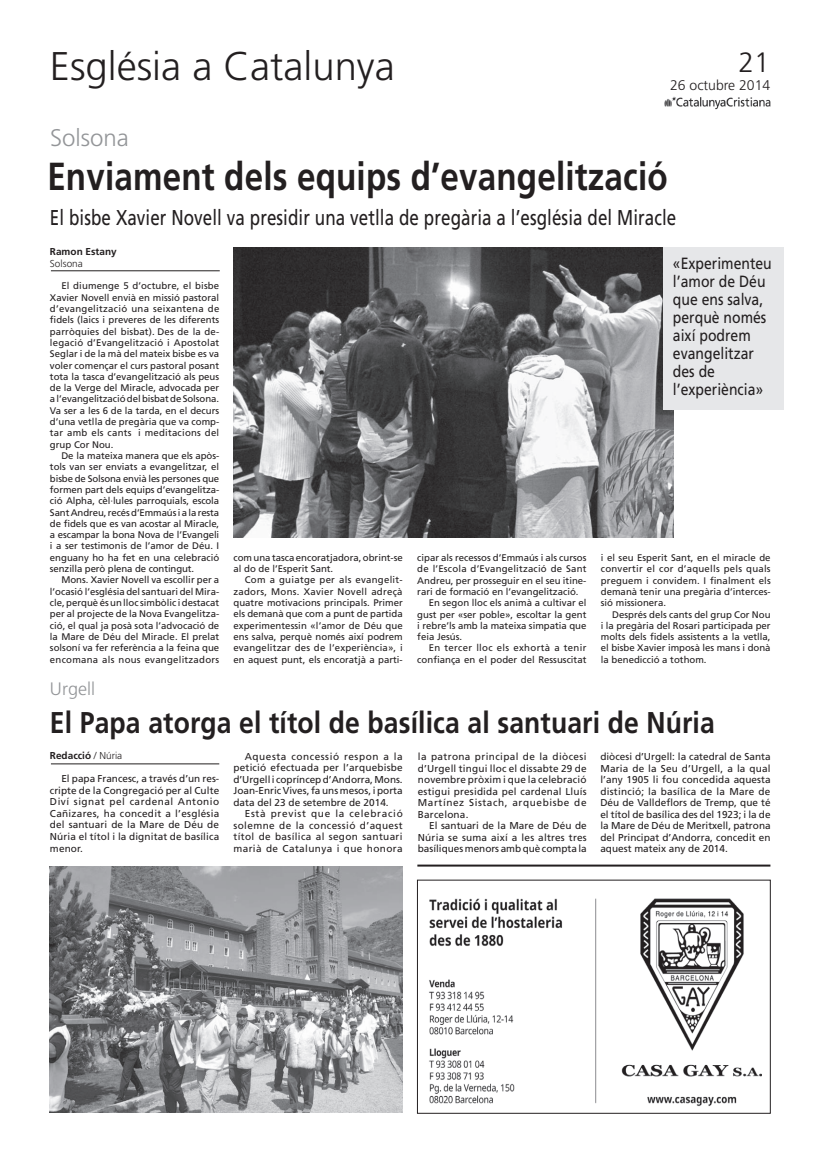
<style>
.page{position:relative;width:820px;height:1163px;background:#fff}
.page>*{position:absolute;margin:0;border:0;box-sizing:border-box;transform-origin:0 0}
.t1{font:300 40px "Frutiger";color:#231f20}
.t2{font:700 39.1px "Frutiger";letter-spacing:.005em;color:#231f20;scale:.85 1}
.t3{font:700 30px "Frutiger";letter-spacing:.005em;color:#231f20;scale:.88 1}
.t4{font:300 28px "Frutiger";color:#231f20}
.t5{font:300 24px "Frutiger";color:#939598}
.t6{font:21.4px "Frutiger";letter-spacing:.005em;color:#231f20;scale:.79 1}
.t7{font:300 18px "Frutiger";color:#939598}
.t8{font:16.2px/18px "Frutiger";color:#231f20;scale:.86 1}
.t9{font:300 14px "Frutiger";color:#231f20}
.t10{font:10px/11.5px "Frutiger";letter-spacing:.02em;color:#231f20;text-align:justify}
.t11{font:10px "Frutiger";color:#231f20}
.t12{font:10px "Frutiger";letter-spacing:-.005em;color:#231f20}
.t13{font:700 10px/11.3px "Frutiger";color:#231f20}
.t14{font:10px "Frutiger";letter-spacing:.04em;color:#231f20}
.t15{font:10px "Frutiger";letter-spacing:.06em;color:#231f20}
.t16{font:10px "Frutiger";letter-spacing:.07em;color:#231f20}
.t17{font:10px "Frutiger";letter-spacing:.055em;color:#231f20}
.t18{font:9.6px "Frutiger";color:#231f20}
.t19{font:9.6px "Frutiger";letter-spacing:.02em;color:#231f20}
.t20{font:9.6px "Frutiger";letter-spacing:.025em;color:#231f20}
.t21{font:9.6px "Frutiger";letter-spacing:.03em;color:#231f20}
.t22{font:9.6px "Frutiger";letter-spacing:.035em;color:#231f20}
.s1{font-weight:300}
</style>
<div class="page">
<img style="left:664px;top:96px;width:107px;height:14px">
<img style="left:429px;top:898px;width:331px;height:209px">
<hr style="left:417px;top:864px;width:353px;height:2px;background:#231f20">
<img style="left:233px;top:247px;width:440px;height:290px">
<img style="left:50px;top:866px;width:352px;height:246px">
<hr style="left:51px;top:763px;width:168px;height:1px;background:#231f20">
<hr style="left:51px;top:270px;width:169px;height:1px;background:#231f20">
<div style="left:662px;top:247px;width:121px;height:162px;background:#e6e7e9"></div>
<p class="t1" style="left:50px;top:44px;width:346px">Església a Catalunya</p>
<p class="t4" style="left:738px;top:46px;width:33px">21</p>
<p class="t5" style="left:50px;top:124px;width:80px">Solsona</p>
<p class="t9" style="left:669px;top:77px;width:102px">26 octubre 2014</p>
<p class="t2" style="left:47px;top:154px;width:731px">Enviament dels equips d’evangelització</p>
<p class="t6" style="left:50px;top:205px;width:794px">El bisbe Xavier Novell va presidir una vetlla de pregària a l’església del Miracle</p>
<p class="t13" style="left:50px;top:246px;width:68px">Ramon Estany<br><span class="s1">Solsona</span></p>
<p class="t18" style="left:61px;top:280px;width:159px">El diumenge 5 d’octubre, el bisbe</p>
<p class="t18" style="left:50px;top:292px;width:171px">Xavier Novell envià en missió pastoral</p>
<p class="t21" style="left:50px;top:303px;width:171px">d’evangelització una seixantena de</p>
<p class="t18" style="left:50px;top:314px;width:171px">fidels (laics i preveres de les diferents</p>
<p class="t18" style="left:50px;top:325px;width:171px">parròquies del bisbat). Des de la de-</p>
<p class="t19" style="left:50px;top:337px;width:171px">legació d’Evangelització i Apostolat</p>
<p class="t18" style="left:50px;top:348px;width:171px">Seglar i de la mà del mateix bisbe es va</p>
<p class="t18" style="left:50px;top:359px;width:171px">voler començar el curs pastoral posant</p>
<p class="t18" style="left:50px;top:371px;width:171px">tota la tasca d’evangelització als peus</p>
<p class="t18" style="left:50px;top:382px;width:171px">de la Verge del Miracle, advocada per</p>
<p class="t18" style="left:50px;top:393px;width:170px">a l’evangelització del bisbat de Solsona.</p>
<p class="t18" style="left:50px;top:405px;width:171px">Va ser a les 6 de la tarda, en el decurs</p>
<p class="t18" style="left:50px;top:416px;width:171px">d’una vetlla de pregària que va comp-</p>
<p class="t20" style="left:50px;top:427px;width:171px">tar amb els cants i meditacions del</p>
<p class="t18" style="left:50px;top:438px;width:65px">grup Cor Nou.</p>
<p class="t18" style="left:61px;top:450px;width:159px">De la mateixa manera que els apòs-</p>
<p class="t18" style="left:50px;top:461px;width:171px">tols van ser enviats a evangelitzar, el</p>
<p class="t18" style="left:50px;top:472px;width:171px">bisbe de Solsona envià les persones que</p>
<p class="t18" style="left:50px;top:484px;width:171px">formen part dels equips d’evangelitza-</p>
<p class="t18" style="left:50px;top:495px;width:171px">ció Alpha, cèl·lules parroquials, escola</p>
<p class="t18" style="left:50px;top:506px;width:171px">Sant Andreu, recés d’Emmaús i a la resta</p>
<p class="t18" style="left:50px;top:518px;width:171px">de fidels que es van acostar al Miracle,</p>
<p class="t18" style="left:50px;top:529px;width:171px">a escampar la bona Nova de l’Evangeli</p>
<p class="t18" style="left:50px;top:540px;width:171px">i a ser testimonis de l’amor de Déu. I</p>
<p class="t18" style="left:50px;top:551px;width:171px">enguany ho ha fet en una celebració</p>
<p class="t18" style="left:50px;top:563px;width:146px">senzilla però plena de contingut.</p>
<p class="t18" style="left:61px;top:574px;width:159px">Mons. Xavier Novell va escollir per a</p>
<p class="t18" style="left:50px;top:585px;width:171px">l’ocasió l’església del santuari del Mira-</p>
<p class="t18" style="left:50px;top:597px;width:170px">cle, perquè és un lloc simbòlic i destacat</p>
<p class="t18" style="left:50px;top:608px;width:171px">per al projecte de la Nova Evangelitza-</p>
<p class="t18" style="left:50px;top:619px;width:171px">ció, el qual ja posà sota l’advocació de</p>
<p class="t18" style="left:50px;top:631px;width:171px">la Mare de Déu del Miracle. El prelat</p>
<p class="t18" style="left:50px;top:642px;width:171px">solsoní va fer referència a la feina que</p>
<p class="t20" style="left:50px;top:653px;width:171px">encomana als nous evangelitzadors</p>
<p class="t7" style="left:50px;top:678px;width:46px">Urgell</p>
<p class="t18" style="left:233px;top:551px;width:171px">com una tasca encoratjadora, obrint-se</p>
<p class="t18" style="left:233px;top:563px;width:101px">al do de l’Esperit Sant.</p>
<p class="t21" style="left:245px;top:574px;width:159px">Com a guiatge per als evangelit-</p>
<p class="t21" style="left:233px;top:585px;width:171px">zadors, Mons. Xavier Novell adreçà</p>
<p class="t18" style="left:233px;top:597px;width:171px">quatre motivacions principals. Primer</p>
<p class="t18" style="left:233px;top:608px;width:171px">els demanà que com a punt de partida</p>
<p class="t18" style="left:233px;top:619px;width:171px">experimentessin «l’amor de Déu que</p>
<p class="t18" style="left:233px;top:630px;width:171px">ens salva, perquè només així podrem</p>
<p class="t19" style="left:233px;top:642px;width:171px">evangelitzar des de l’experiència», i</p>
<p class="t18" style="left:233px;top:653px;width:171px">en aquest punt, els encoratjà a parti-</p>
<p class="t18" style="left:417px;top:552px;width:170px">cipar als recessos d’Emmaús i als cursos</p>
<p class="t19" style="left:417px;top:563px;width:170px">de l’Escola d’Evangelització de Sant</p>
<p class="t18" style="left:417px;top:574px;width:170px">Andreu, per prosseguir en el seu itine-</p>
<p class="t18" style="left:417px;top:586px;width:163px">rari de formació en l’evangelització.</p>
<p class="t18" style="left:428px;top:597px;width:159px">En segon lloc els animà a cultivar el</p>
<p class="t18" style="left:417px;top:608px;width:170px">gust per «ser poble», escoltar la gent</p>
<p class="t18" style="left:417px;top:619px;width:170px">i rebre’ls amb la mateixa simpatia que</p>
<p class="t18" style="left:417px;top:631px;width:46px">feia Jesús.</p>
<p class="t22" style="left:428px;top:642px;width:159px">En tercer lloc els exhortà a tenir</p>
<p class="t18" style="left:417px;top:653px;width:171px">confiança en el poder del Ressuscitat</p>
<p class="t8" style="left:672px;top:254px;width:116px">«Experimenteu l’amor de Déu que ens salva, perquè només així podrem evangelitzar des de l’experiència»</p>
<p class="t18" style="left:600px;top:552px;width:171px">i el seu Esperit Sant, en el miracle de</p>
<p class="t20" style="left:600px;top:563px;width:171px">convertir el cor d’aquells pels quals</p>
<p class="t18" style="left:600px;top:574px;width:171px">preguem i convidem. I finalment els</p>
<p class="t18" style="left:600px;top:586px;width:171px">demanà tenir una pregària d’interces-</p>
<p class="t18" style="left:600px;top:597px;width:67px">sió missionera.</p>
<p class="t18" style="left:612px;top:608px;width:160px">Després dels cants del grup Cor Nou</p>
<p class="t18" style="left:600px;top:619px;width:171px">i la pregària del Rosari participada per</p>
<p class="t18" style="left:600px;top:631px;width:171px">molts dels fidels assistents a la vetlla,</p>
<p class="t18" style="left:600px;top:642px;width:171px">el bisbe Xavier imposà les mans i donà</p>
<p class="t18" style="left:600px;top:653px;width:107px">la benedicció a tothom.</p>
<p class="t3" style="left:50px;top:705px;width:756px">El Papa atorga el títol de basílica al santuari de Núria</p>
<p class="t13" style="left:50px;top:750px;width:74px">Redacció <span class="s1">/ Núria</span></p>
<p class="t10" style="left:50px;top:773px;width:171px;text-indent:11px">El papa Francesc, a través d’un res&shy;cripte de la Congregació per al Culte Diví signat pel cardenal Antonio Cañizares, ha concedit a l’església del santuari de la Mare de Déu de Núria el títol i la dignitat de basílica menor.</p>
<p class="t17" style="left:245px;top:750px;width:159px">Aquesta concessió respon a la</p>
<p class="t10" style="left:233px;top:762px;width:171px">petició efectuada per l’arquebisbe</p>
<p class="t12" style="left:233px;top:773px;width:171px">d’Urgell i copríncep d’Andorra, Mons.</p>
<p class="t11" style="left:233px;top:784px;width:171px">Joan-Enric Vives, fa uns mesos, i porta</p>
<p class="t11" style="left:233px;top:796px;width:157px">data del 23 de setembre de 2014.</p>
<p class="t16" style="left:245px;top:807px;width:159px">Està previst que la celebració</p>
<p class="t14" style="left:233px;top:819px;width:171px">solemne de la concessió d’aquest</p>
<p class="t10" style="left:233px;top:831px;width:170px">títol de basílica al segon santuari</p>
<p class="t10" style="left:233px;top:842px;width:171px">marià de Catalunya i que honora</p>
<p class="t10" style="left:417px;top:750px;width:170px">la patrona principal de la diòcesi</p>
<p class="t10" style="left:417px;top:762px;width:170px">d’Urgell tingui lloc el dissabte 29 de</p>
<p class="t10" style="left:417px;top:773px;width:170px">novembre pròxim i que la celebració</p>
<p class="t10" style="left:417px;top:785px;width:170px">estigui presidida pel cardenal Lluís</p>
<p class="t15" style="left:417px;top:796px;width:170px">Martínez Sistach, arquebisbe de</p>
<p class="t10" style="left:417px;top:808px;width:52px">Barcelona.</p>
<p class="t11" style="left:429px;top:819px;width:159px">El santuari de la Mare de Déu de</p>
<p class="t10" style="left:417px;top:831px;width:170px">Núria se suma així a les altres tres</p>
<p class="t11" style="left:417px;top:842px;width:170px">basíliques menors amb què compta la</p>
<p class="t10" style="left:600px;top:750px;width:172px">diòcesi d’Urgell: la catedral de Santa Maria de la Seu d’Urgell, a la qual l’any 1905 li fou concedida aquesta distinció; la basílica de la Mare de Déu de Valldeflors de Tremp, que té el títol de basílica des del 1923; i la de la Mare de Déu de Meritxell, patrona del Principat d’Andorra, concedit en aquest mateix any de 2014.</p>
</div>
